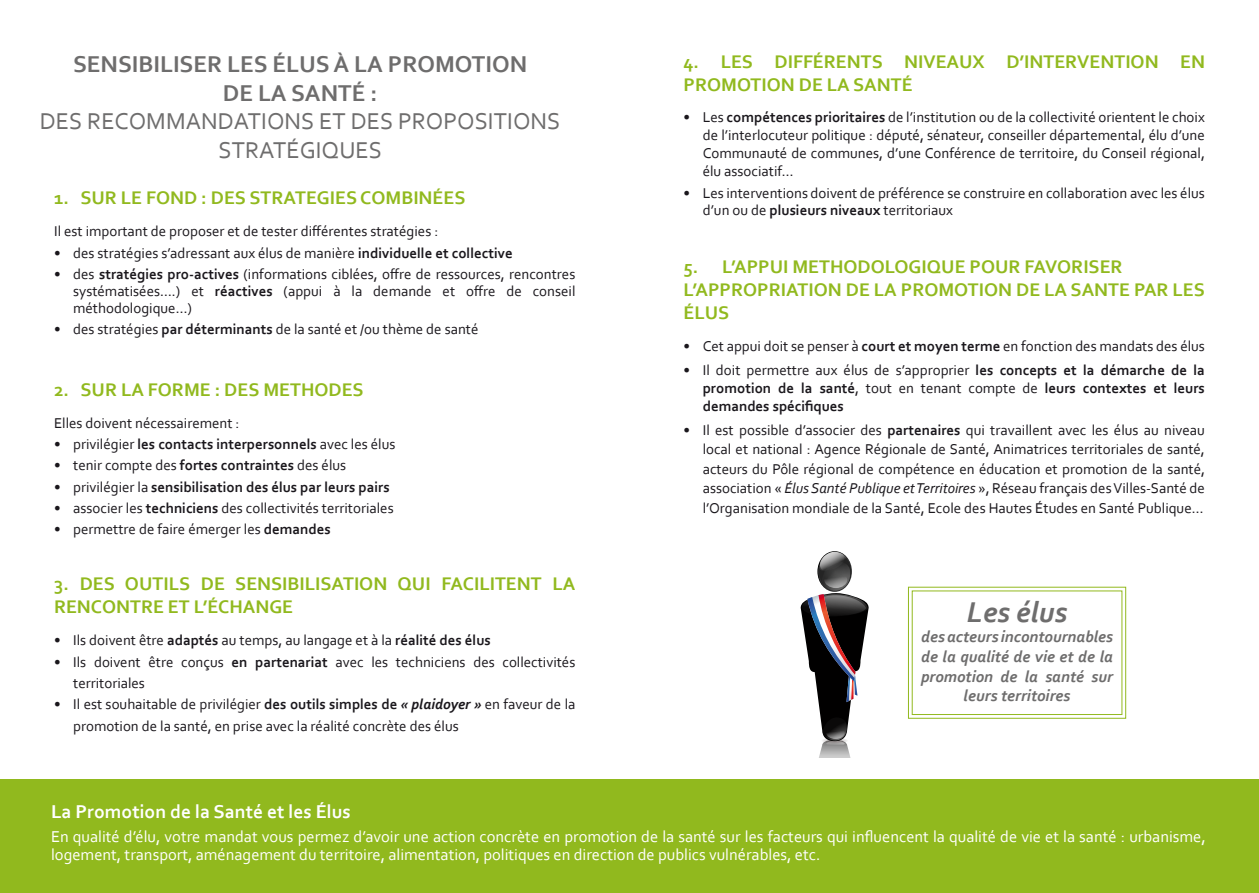
<style>
.page{position:relative;width:1259px;height:893px;background:#fff}
.page>*{position:absolute;margin:0;border:0;box-sizing:border-box;transform-origin:0 0}
.t1{font:italic 700 30px "Corbel";color:#6e6d6d}
.t2{font:24px/28.8px "Corbel";color:#6e6d6d;text-align:center}
.t3{font:700 24px/28.8px "Corbel";color:#6e6d6d;text-align:center}
.t4{font:700 19.5px "Corbel";color:#fff}
.t5{font:700 19.2px/23px "Corbel";color:#91b91e}
.t6{font:16.5px/18px "Corbel";color:#fff}
.t7{font:italic 700 16.5px/19.8px "Corbel";color:#6e6d6d;text-align:center}
.t8{font:14.85px/19.5px "Corbel";color:#1a171c;text-align:justify}
.t9{font:700 14.85px/18px "Corbel";color:#1a171c;text-align:justify}
.s1{font-weight:700}
.s2{font-weight:400}
.s3{font-weight:700;font-style:italic}
.s4{font-style:italic}
</style>
<div class="page">
<div style="left:0;top:779px;width:1259px;height:114px;background:#91b91e"></div>
<svg style="left:908px;top:586px;width:218px;height:133px"></svg>
<div style="left:912px;top:591px;width:210px;height:124px;border:1px solid #92b91e"></div>
<svg style="left:800px;top:551px;width:68px;height:206px"></svg>
<h2 class="t3" style="left:73px;top:49px;width:456px">SENSIBILISER LES ÉLUS À LA PROMOTION<br>DE LA SANTÉ :</h2>
<h2 class="t2" style="left:40px;top:106px;width:522px">DES RECOMMANDATIONS ET DES PROPOSITIONS<br>STRATÉGIQUES</h2>
<p class="t5" style="left:54px;top:186px;width:413px">1. SUR LE FOND : DES STRATEGIES COMBINÉES</p>
<p class="t8" style="left:54px;top:221px;width:386px">Il est important de proposer et de tester différentes stratégies :</p>
<p class="t8" style="left:54px;top:243px;width:460px">• des stratégies s’adressant aux élus de manière <span class="s1">individuelle et collective</span></p>
<p class="t8" style="left:73px;top:265px;width:504px;line-height:17.1px;text-indent:-19px">• des <span class="s1">stratégies pro-actives</span> (informations ciblées, offre de ressources, rencontres systématisées….) et <span class="s1">réactives</span> (appui à la demande et offre de conseil méthodologique…)</p>
<p class="t8" style="left:54px;top:319px;width:426px">• des stratégies <span class="s1">par déterminants</span> de la santé et /ou thème de santé</p>
<p class="t5" style="left:54px;top:377px;width:311px">2. SUR LA FORME : DES METHODES</p>
<p class="t8" style="left:54px;top:413px;width:187px">Elles doivent nécessairement :</p>
<p class="t9" style="left:54px;top:435px;width:343px"><span class="s2">• privilégier</span> les contacts interpersonnels <span class="s2">avec les élus</span></p>
<p class="t8" style="left:54px;top:455px;width:294px">• tenir compte des <span class="s1">fortes contraintes</span> des élus</p>
<p class="t9" style="left:54px;top:477px;width:337px"><span class="s2">• privilégier la</span> sensibilisation des élus par leurs pairs</p>
<p class="t8" style="left:54px;top:498px;width:341px">• associer les <span class="s1">techniciens</span> des collectivités territoriales</p>
<p class="t8" style="left:54px;top:519px;width:278px">• permettre de faire émerger les <span class="s1">demandes</span></p>
<p class="t5" style="left:54px;top:572px;width:523px">3. DES OUTILS DE SENSIBILISATION QUI FACILITENT LA<br>RENCONTRE ET L’ÉCHANGE</p>
<p class="t8" style="left:54px;top:630px;width:438px">• Ils doivent être <span class="s1">adaptés</span> au temps, au langage et à la <span class="s1">réalité des élus</span></p>
<p class="t8" style="left:73px;top:651px;width:504px;line-height:21.3px;text-indent:-19px">• Ils doivent être conçus <span class="s1">en partenariat</span> avec les techniciens des collectivités territoriales</p>
<p class="t8" style="left:73px;top:693px;width:504px;line-height:21.3px;text-indent:-19px">• Il est souhaitable de privilégier <span class="s1">des outils simples de</span> <span class="s3">« plaidoyer »</span> en faveur de la promotion de la santé, en prise avec la réalité concrète des élus</p>
<p class="t5" style="left:683px;top:50px;width:523px;line-height:22.5px">4. LES DIFFÉRENTS NIVEAUX D’INTERVENTION EN<br>PROMOTION DE LA SANTÉ</p>
<p class="t8" style="left:702px;top:108px;width:504px;line-height:18px;text-indent:-19px">• Les <span class="s1">compétences prioritaires</span> de l’institution ou de la collectivité orientent le choix de l’interlocuteur politique : député, sénateur, conseiller départemental, élu d’une Communauté de communes, d’une Conférence de territoire, du Conseil régional, élu associatif…</p>
<p class="t8" style="left:702px;top:184px;width:504px;line-height:17.1px;text-indent:-19px">• Les interventions doivent de préférence se construire en collaboration avec les élus d’un ou de <span class="s1">plusieurs niveaux</span> territoriaux</p>
<p class="t5" style="left:683px;top:255px;width:523px">5. L’APPUI METHODOLOGIQUE POUR FAVORISER<br>L’APPROPRIATION DE LA PROMOTION DE LA SANTE PAR LES<br>ÉLUS</p>
<p class="t8" style="left:683px;top:336px;width:523px">• Cet appui doit se penser à <span class="s1">court et moyen terme</span> en fonction des mandats des élus</p>
<p class="t9" style="left:702px;top:361px;width:504px;text-indent:-19px"><span class="s2">• Il doit permettre aux élus de s’approprier</span> les concepts et la démarche de la promotion de la santé<span class="s2">, tout en tenant compte de</span> leurs contextes et leurs demandes spécifiques</p>
<p class="t8" style="left:702px;top:420px;width:504px;text-indent:-19px">• Il est possible d’associer des <span class="s1">partenaires</span> qui travaillent avec les élus au niveau local et national : Agence Régionale de Santé, Animatrices territoriales de santé, acteurs du Pôle régional de compétence en éducation et promotion de la santé, association « <span class="s4">Élus Santé Publique et Territoires</span> », Réseau français des Villes-Santé de l’Organisation mondiale de la Santé, Ecole des Hautes Études en Santé Publique…</p>
<h1 class="t1" style="left:967px;top:594px;width:102px">Les élus</h1>
<p class="t7" style="left:921px;top:626px;width:193px">des acteurs incontournables de la qualité de vie et de la promotion de la santé sur leurs territoires</p>
<h3 class="t4" style="left:51px;top:800px;width:301px">La Promotion de la Santé et les Élus</h3>
<p class="t6" style="left:51px;top:827px;width:1156px">En qualité d’élu, votre mandat vous permez d’avoir une action concrète en promotion de la santé sur les facteurs qui influencent la qualité de vie et la santé : urbanisme, logement, transport, aménagement du territoire, alimentation, politiques en direction de publics vulnérables, etc.</p>
</div>
